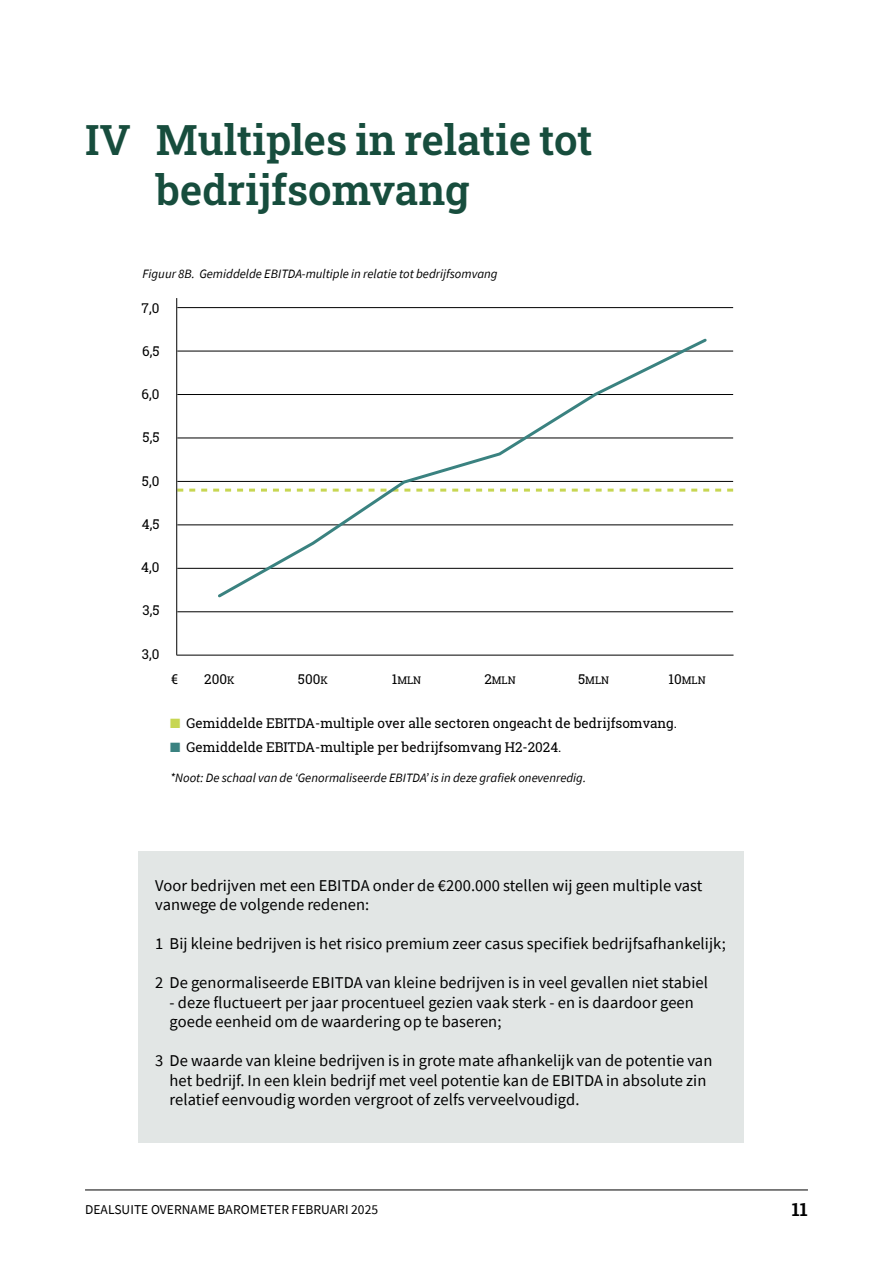
<style>
.page{position:relative;width:893px;height:1263px;background:#fff}
.page>*{position:absolute;margin:0;border:0;box-sizing:border-box;transform-origin:0 0}
.Kop_Helvetica{font:600 42px/49.5px "Roboto Slab";color:#174d3d}
.t1{font:700 18px "Roboto Slab";color:#000}
.OB-Brood{font:16.5px/19.5px "Source Sans Pro";letter-spacing:.005em;color:#000}
.Kader{font:13.5px "Roboto Slab";color:#000}
.t2{font:13.5px "Source Sans Pro";letter-spacing:.005em;color:#000}
.OB_bijschrift{font:italic 12.75px "Source Sans Pro";color:#000}
.Kader-2{font:10.5px "Roboto Slab";color:#000}
.s1{font-size:10.5px}
.s2{font-size:13.5px}
.s3{color:#c7d652}
.s4{color:#3a8280}
</style>
<div class="page">
<hr style="left:85px;top:1189px;width:723px;height:1px;background:#000">
<hr style="left:176px;top:655px;width:557px;height:1px;background:#000">
<hr style="left:177px;top:611px;width:556px;height:1px;background:#000">
<hr style="left:177px;top:438px;width:556px;height:1px;background:#000">
<hr style="left:177px;top:524px;width:556px;height:1px;background:#000">
<hr style="left:177px;top:351px;width:556px;height:1px;background:#000">
<hr style="left:177px;top:568px;width:556px;height:1px;background:#000">
<hr style="left:177px;top:394px;width:556px;height:1px;background:#000">
<hr style="left:177px;top:481px;width:556px;height:1px;background:#000">
<hr style="left:177px;top:307px;width:556px;height:1px;background:#000">
<svg style="left:177px;top:489px;width:556px;height:3px"></svg>
<hr style="left:176px;top:298px;width:1px;height:357px;background:#000">
<div style="left:138px;top:852px;width:606px;height:291px;background:#e2e6e5"></div>
<svg style="left:215px;top:338px;width:494px;height:260px"></svg>
<p class="Kop_Helvetica" style="left:156px;top:114px;width:438px;text-indent:-71px">IV Multiples in relatie tot bedrijfsomvang</p>
<p class="OB_bijschrift" style="left:142px;top:266px;width:357px">Figuur 8B. Gemiddelde EBITDA-multiple in relatie tot bedrijfsomvang</p>
<p class="Kader" style="left:142px;top:299px;width:19px">7,0</p>
<p class="Kader" style="left:142px;top:342px;width:19px">6,5</p>
<p class="Kader" style="left:142px;top:385px;width:19px">6,0</p>
<p class="Kader" style="left:143px;top:428px;width:18px">5,5</p>
<p class="Kader" style="left:142px;top:471px;width:19px">5,0</p>
<p class="Kader" style="left:142px;top:515px;width:19px">4,5</p>
<p class="Kader" style="left:141px;top:558px;width:20px">4,0</p>
<p class="Kader" style="left:142px;top:601px;width:19px">3,5</p>
<p class="Kader" style="left:142px;top:644px;width:19px">3,0</p>
<p class="Kader" style="left:171px;top:670px;width:8px">€</p>
<p class="Kader" style="left:204px;top:670px;width:32px">200<span class="s1">K</span></p>
<p class="Kader" style="left:298px;top:670px;width:31px">500<span class="s1">K</span></p>
<p class="Kader-2" style="left:392px;top:673px;width:31px"><span class="s2">1</span>MLN</p>
<p class="Kader-2" style="left:484px;top:673px;width:33px"><span class="s2">2</span>MLN</p>
<p class="Kader-2" style="left:578px;top:673px;width:33px"><span class="s2">5</span>MLN</p>
<p class="Kader-2" style="left:669px;top:673px;width:39px"><span class="s2">10</span>MLN</p>
<p class="Kader" style="left:170px;top:713px;width:508px"><span class="s3">■</span> Gemiddelde EBITDA-multiple over alle sectoren ongeacht de bedrijfsomvang.</p>
<p class="Kader" style="left:170px;top:738px;width:393px"><span class="s4">■</span> Gemiddelde EBITDA-multiple per bedrijfsomvang H2-2024.</p>
<p class="OB_bijschrift" style="left:170px;top:769px;width:418px">*Noot: De schaal van de ‘Genormaliseerde EBITDA’ is in deze grafiek onevenredig.</p>
<p class="OB-Brood" style="left:155px;top:875px;width:549px">Voor bedrijven met een EBITDA onder de €200.000 stellen wij geen multiple vast vanwege de volgende redenen:</p>
<p class="OB-Brood" style="left:155px;top:934px;width:572px">1 Bij kleine bedrijven is het risico premium zeer casus specifiek bedrijfsafhankelijk;</p>
<p class="OB-Brood" style="left:155px;top:973px;width:554px">2 De genormaliseerde EBITDA van kleine bedrijven is in veel gevallen niet stabiel</p>
<p class="OB-Brood" style="left:170px;top:992px;width:526px">- deze fluctueert per jaar procentueel gezien vaak sterk - en is daardoor geen goede eenheid om de waardering op te baseren;</p>
<p class="OB-Brood" style="left:170px;top:1051px;width:544px;text-indent:-14px">3 De waarde van kleine bedrijven is in grote mate afhankelijk van de potentie van het bedrijf. In een klein bedrijf met veel potentie kan de EBITDA in absolute zin relatief eenvoudig worden vergroot of zelfs verveelvoudigd.</p>
<p class="t2" style="left:85px;top:1201px;width:295px">DEALSUITE OVERNAME BAROMETER FEBRUARI 2025</p>
<p class="t1" style="left:792px;top:1197px;width:18px">11</p>
</div>
